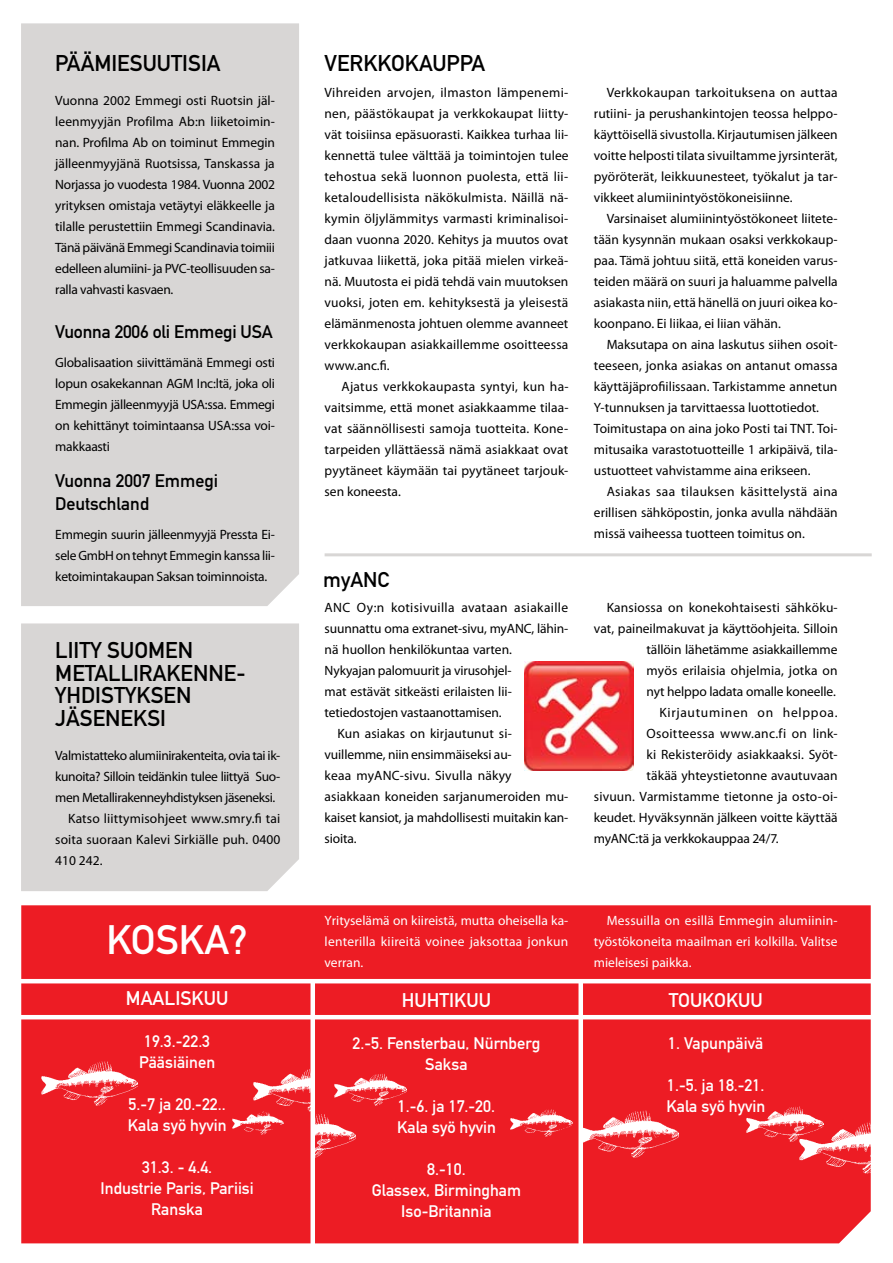
<style>
.page{position:relative;width:893px;height:1263px;background:#fff}
.page>*{position:absolute;margin:0;border:0;box-sizing:border-box;transform-origin:0 0}
.t1{font:40.5px "DIN Mittelschrift Std";color:#fff}
.t2{font:22.5px/22.5px "DIN Mittelschrift Std";color:#000}
.t3{font:21px "DIN Mittelschrift Std";color:#000}
.t4{font:19.5px "DIN Mittelschrift Std";color:#fff}
.t5{font:18px/22.5px "DIN Mittelschrift Std";letter-spacing:-.005em;color:#000}
.t6{font:16.5px/21px "DIN Mittelschrift Std";color:#fff;text-align:center}
.t7{font:13.5px/21px "Myriad Pro";color:#000;text-align:justify}
.t8{font:13.5px/21px "Myriad Pro";letter-spacing:.005em;color:#fff;text-align:justify}
.t9{font:13.5px "Myriad Pro";letter-spacing:-.03em;color:#000}
.t10{font:13.5px "Myriad Pro";letter-spacing:.025em;color:#000}
.t11{font:13.5px "Myriad Pro";letter-spacing:.02em;color:#000}
.t12{font:13.5px "Myriad Pro";letter-spacing:.055em;color:#000}
</style>
<div class="page">
<div style="left:21px;top:623px;width:278px;height:268px;background:#d8d6d5"></div>
<div style="left:21px;top:23px;width:278px;height:583px;background:#d8d6d5"></div>
<div style="left:21px;top:905px;width:850px;height:338px;background:#ed1c24"></div>
<hr style="left:14px;top:979px;width:875px;height:4px;background:#fff">
<div style="left:310px;top:981px;width:5px;height:282px;background:#fff"></div>
<div style="left:578px;top:981px;width:5px;height:282px;background:#fff"></div>
<hr style="left:14px;top:1015px;width:875px;height:4px;background:#fff">
<img style="left:41px;top:1061px;width:97px;height:44px">
<img style="left:232px;top:1111px;width:51px;height:23px">
<img style="left:254px;top:1067px;width:57px;height:44px">
<img style="left:315px;top:1113px;width:40px;height:45px">
<img style="left:335px;top:1072px;width:71px;height:33px">
<img style="left:511px;top:1108px;width:61px;height:29px">
<img style="left:583px;top:1110px;width:96px;height:48px">
<img style="left:746px;top:1105px;width:78px;height:36px">
<img style="left:799px;top:1120px;width:72px;height:53px">
<hr style="left:325px;top:553px;width:547px;height:3px;background:#d8d6d5">
<img style="left:524px;top:661px;width:110px;height:110px">
<h2 class="t2" style="left:55px;top:52px;width:164px">päämiesuutisia</h2>
<p class="t7" style="left:55px;top:90px;width:221px">Vuonna 2002 Emmegi osti Ruotsin jäl&shy;leenmyyjän Profilma Ab:n liiketoimin&shy;nan. Profilma Ab on toiminut Emmegin jälleenmyyjänä Ruotsissa, Tanskassa ja Norjassa jo vuodesta 1984. Vuonna 2002 yrityksen omistaja vetäytyi eläkkeelle ja tilalle perustettiin Emmegi Scandinavia.<br>Tänä päivänä Emmegi Scandinavia toimiii edelleen alumiini- ja PVC-teollisuuden sa&shy;ralla vahvasti kasvaen.</p>
<h3 class="t5" style="left:55px;top:320px;width:219px">Vuonna 2006 oli Emmegi USA</h3>
<p class="t7" style="left:55px;top:352px;width:221px">Globalisaation siivittämänä Emmegi osti lopun osakekannan AGM Inc:ltä, joka oli Emmegin jälleenmyyjä USA:ssa. Emmegi on kehittänyt toimintaansa USA:ssa voi&shy;makkaasti</p>
<h3 class="t5" style="left:55px;top:470px;width:164px">Vuonna 2007 Emmegi<br>Deutschland</h3>
<p class="t7" style="left:55px;top:524px;width:221px">Emmegin suurin jälleenmyyjä Pressta Ei&shy;sele GmbH on tehnyt Emmegin kanssa lii&shy;ketoimintakaupan Saksan toiminnoista.</p>
<h2 class="t2" style="left:55px;top:639px;width:192px">Liity Suomen<br>Metallirakenn e&shy;yhdistyksen jäseneksi</h2>
<p class="t9" style="left:55px;top:747px;width:227px">Valmistatteko alumiinirakenteita, ovia tai ik-</p>
<p class="t9" style="left:55px;top:768px;width:227px">kunoita? Silloin teidänkin tulee liittyä Suo-</p>
<p class="t9" style="left:55px;top:789px;width:221px">men Metallirakenneyhdistyksen jäseneksi.</p>
<p class="t7" style="left:68px;top:807px;width:214px">Katso liittymisohjeet www.smry.fi tai</p>
<p class="t7" style="left:55px;top:828px;width:227px">soita suoraan Kalevi Sirkiälle puh. 0400</p>
<p class="t7" style="left:55px;top:849px;width:49px">410 242.</p>
<h1 class="t1" style="left:106px;top:916px;width:143px">koska?</h1>
<h3 class="t4" style="left:126px;top:987px;width:50px">MAALISKUU</h3>
<p class="t6" style="left:139px;top:1031px;width:78px">19.3.-22.3<br>Pääsiäinen</p>
<p class="t6" style="left:128px;top:1094px;width:100px;text-align:left">5.-7 ja 20.-22..<br>Kala syö hyvin</p>
<p class="t6" style="left:101px;top:1157px;width:155px">31.3. - 4.4.<br>Industrie Paris, Pariisi<br>Ranska</p>
<h2 class="t2" style="left:325px;top:52px;width:27px">VERKK</h2>
<h2 class="t2" style="left:391px;top:52px;width:96px">OKAUPPA</h2>
<p class="t7" style="left:325px;top:82px;width:245px">Vihreiden arvojen, ilmaston lämpenemi&shy;nen, päästökaupat ja verkkokaupat liitty&shy;vät toisiinsa epäsuorasti. Kaikkea turhaa lii&shy;kennettä tulee välttää ja toimintojen tulee tehostua sekä luonnon puolesta, että lii&shy;ketaloudellisista näkökulmista. Näillä nä&shy;kymin öljylämmitys varmasti kriminalisoi&shy;daan vuonna 2020. Kehitys ja muutos ovat jatkuvaa liikettä, joka pitää mielen virkeä&shy;nä. Muutosta ei pidä tehdä vain muutoksen vuoksi, joten em. kehityksestä ja yleisestä elämänmenosta johtuen olemme avanneet verkkokaupan asiakkaillemme osoitteessa www.anc.fi.</p>
<p class="t7" style="left:325px;top:376px;width:245px;text-indent:17px">Ajatus verkkokaupasta syntyi, kun ha&shy;vaitsimme, että monet asiakkaamme tilaa&shy;vat säännöllisesti samoja tuotteita. Kone&shy;tarpeiden yllättäessä nämä asiakkaat ovat pyytäneet käymään tai pyytäneet tarjouk&shy;sen koneesta.</p>
<h3 class="t3" style="left:323px;top:567px;width:68px">myANC</h3>
<p class="t10" style="left:325px;top:599px;width:245px">ANC Oy:n kotisivuilla avataan asiakaille</p>
<p class="t7" style="left:325px;top:618px;width:245px">suunnattu oma extranet-sivu, myANC, lähin-</p>
<p class="t7" style="left:325px;top:639px;width:189px">nä huollon henkilökuntaa varten.</p>
<p class="t7" style="left:325px;top:660px;width:189px">Nykyajan palomuurit ja virusohjel-</p>
<p class="t7" style="left:325px;top:681px;width:189px">mat estävät sitkeästi erilaisten lii-</p>
<p class="t7" style="left:325px;top:702px;width:178px">tetiedostojen vastaanottamisen.</p>
<p class="t7" style="left:337px;top:723px;width:176px">Kun asiakas on kirjautunut si-</p>
<p class="t7" style="left:325px;top:744px;width:189px">vuillemme, niin ensimmäiseksi au-</p>
<p class="t7" style="left:325px;top:765px;width:189px">keaa myANC-sivu. Sivulla näkyy</p>
<p class="t7" style="left:325px;top:786px;width:245px">asiakkaan koneiden sarjanumeroiden mu-</p>
<p class="t7" style="left:325px;top:807px;width:245px">kaiset kansiot, ja mahdollisesti muitakin kan-</p>
<p class="t7" style="left:325px;top:828px;width:34px">sioita.</p>
<p class="t7" style="left:594px;top:82px;width:245px;text-indent:13px">Verkkokaupan tarkoituksena on auttaa rutiini- ja perushankintojen teossa helppo&shy;käyttöisellä sivustolla. Kirjautumisen jälkeen voitte helposti tilata sivuiltamme jyrsinterät, pyöröterät, leikkuunesteet, työkalut ja tar&shy;vikkeet alumiinintyöstökoneisiinne.</p>
<p class="t7" style="left:594px;top:208px;width:245px;text-indent:13px">Varsinaiset alumiinintyöstökoneet liitete&shy;tään kysynnän mukaan osaksi verkkokaup&shy;paa. Tämä johtuu siitä, että koneiden varus&shy;teiden määrä on suuri ja haluamme palvella asiakasta niin, että hänellä on juuri oikea ko&shy;koonpano. Ei liikaa, ei liian vähän.</p>
<p class="t7" style="left:594px;top:334px;width:245px;text-align:left;text-indent:13px">Maksutapa on aina laskutus siihen osoit&shy;teeseen, jonka asiakas on antanut omassa käyttäjäprofiilissaan. Tarkistamme annetun Y-tunnuksen ja tarvittaessa luottotiedot.<br>Toimitustapa on aina joko Posti tai TNT. Toi&shy;mitusaika varastotuotteille 1 arkipäivä, tila&shy;ustuotteet vahvistamme aina erikseen.</p>
<p class="t7" style="left:594px;top:481px;width:245px;text-indent:13px">Asiakas saa tilauksen käsittelystä aina erillisen sähköpostin, jonka avulla nähdään missä vaiheessa tuotteen toimitus on.</p>
<p class="t7" style="left:607px;top:597px;width:233px">Kansiossa on konekohtaisesti sähköku-</p>
<p class="t7" style="left:594px;top:618px;width:245px">vat, paineilmakuvat ja käyttöohjeita. Silloin</p>
<p class="t7" style="left:647px;top:639px;width:192px">tällöin lähetämme asiakkaillemme</p>
<p class="t7" style="left:647px;top:660px;width:193px">myös erilaisia ohjelmia, jotka on</p>
<p class="t7" style="left:647px;top:681px;width:191px">nyt helppo ladata omalle koneelle.</p>
<p class="t12" style="left:659px;top:704px;width:180px">Kirjautuminen on helppoa.</p>
<p class="t11" style="left:647px;top:725px;width:193px">Osoitteessa www.anc.fi on link-</p>
<p class="t7" style="left:647px;top:744px;width:193px">ki Rekisteröidy asiakkaaksi. Syöt-</p>
<p class="t7" style="left:647px;top:765px;width:193px">täkää yhteystietonne avautuvaan</p>
<p class="t7" style="left:594px;top:786px;width:245px">sivuun. Varmistamme tietonne ja osto-oi-</p>
<p class="t7" style="left:594px;top:807px;width:245px">keudet. Hyväksynnän jälkeen voitte käyttää</p>
<p class="t7" style="left:594px;top:828px;width:186px">myANC:tä ja verkkokauppaa 24/7.</p>
<p class="t8" style="left:325px;top:910px;width:245px">Yrityselämä on kiireistä, mutta oheisella ka&shy;lenterilla kiireitä voinee jaksottaa jonkun verran.</p>
<p class="t8" style="left:594px;top:910px;width:245px;text-indent:13px">Messuilla on esillä Emmegin alumiinin&shy;työstökoneita maailman eri kolkilla. Valitse mieleisesi paikka.</p>
<h3 class="t4" style="left:402px;top:989px;width:12px">HUHTIKUU</h3>
<p class="t6" style="left:353px;top:1033px;width:189px">2.-5. Fensterbau, Nürnberg<br>Saksa</p>
<p class="t6" style="left:397px;top:1096px;width:100px;text-align:left">1.-6. ja 17.-20.<br>Kala syö hyvin</p>
<p class="t6" style="left:372px;top:1159px;width:151px">8.-10.<br>Glassex, Birmingham<br>Iso-Britannia</p>
<h3 class="t4" style="left:669px;top:989px;width:70px">TOUKOKUU</h3>
<p class="t6" style="left:668px;top:1033px;width:96px">1. Vapunpäivä</p>
<p class="t6" style="left:666px;top:1075px;width:100px;text-align:left">1.-5. ja 18.-21.<br>Kala syö hyvin</p>
</div>
